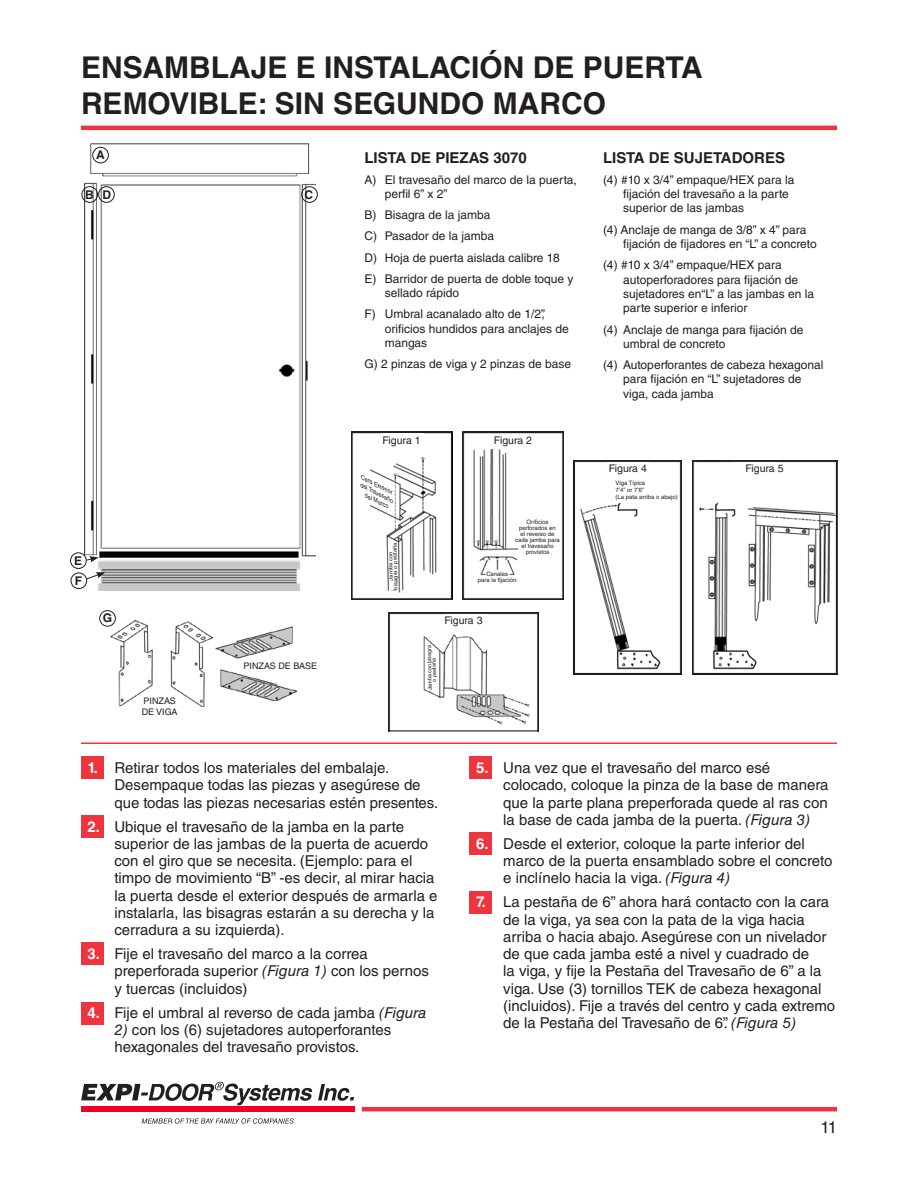
<style>
.page{position:relative;width:918px;height:1188px;background:#fff}
.page>*{position:absolute;margin:0;border:0;box-sizing:border-box;transform-origin:0 0}
.Page_headings{font:700 30px/36px "Helvetica LT Std";color:#231f20}
.t1{font:16.5px "Helvetica LT Std";color:#231f20}
.t2{font:15px/17.2px "Helvetica LT Std";color:#231f20}
.Parts_list{font:700 15px "Helvetica LT Std";color:#231f20}
.Parts_Headers{font:700 15px "Helvetica LT Std";color:#231f20}
.Parts_list-2{font:12px/14.4px "Helvetica LT Std";color:#231f20}
.Headings{font:700 12px "Helvetica LT Std";color:#231f20}
.t3{font:10.5px "Helvetica LT Std";color:#231f20}
.general_text{font:9px/10.8px "Helvetica LT Std";color:#231f20}
.t4{font:6px/6px "Helvetica LT Std";color:#231f20;text-align:center}
.t5{font:italic 6px "Helvetica LT Std";color:#231f20}
.t6{font:5.4px/4.5px "Helvetica LT Std";color:#231f20;text-align:center;scale:1.11 1}
.t7{font:5.4px/4.5px "Helvetica LT Std";color:#231f20}
.s1{font-weight:700;color:#fff}
.s2{font-style:italic}
</style>
<div class="page">
<hr style="left:81px;top:126px;width:756px;height:4px;background:#ee343d">
<svg style="left:81px;top:1082px;width:273px;height:23px"></svg>
<div style="left:81px;top:1107px;width:273px;height:5px;background:#ef0027"></div>
<svg style="left:142px;top:1118px;width:152px;height:6px"></svg>
<hr style="left:362px;top:1107px;width:475px;height:4px;background:#ee343d">
<div style="left:470px;top:756px;width:22px;height:23px;background:#ee343d"></div>
<div style="left:470px;top:832px;width:22px;height:22px;background:#ee343d"></div>
<div style="left:470px;top:891px;width:22px;height:22px;background:#ee343d"></div>
<div style="left:81px;top:756px;width:22px;height:23px;background:#ee343d"></div>
<div style="left:81px;top:816px;width:22px;height:22px;background:#ee343d"></div>
<div style="left:81px;top:942px;width:22px;height:23px;background:#ee343d"></div>
<div style="left:81px;top:1002px;width:22px;height:22px;background:#ee343d"></div>
<img style="left:85px;top:143px;width:230px;height:448px">
<img style="left:353px;top:457px;width:84px;height:141px">
<div style="left:351px;top:432px;width:101px;height:168px;border:1px solid #231f20"></div>
<img style="left:464px;top:434px;width:54px;height:164px">
<div style="left:462px;top:432px;width:102px;height:168px;border:1px solid #231f20"></div>
<img style="left:390px;top:614px;width:147px;height:115px">
<div style="left:388px;top:612px;width:151px;height:119px;border:1px solid #231f20"></div>
<img style="left:110px;top:620px;width:102px;height:87px">
<img style="left:215px;top:627px;width:82px;height:74px">
<img style="left:576px;top:462px;width:104px;height:210px">
<div style="left:574px;top:460px;width:108px;height:214px;border:1px solid #231f20"></div>
<img style="left:694px;top:462px;width:141px;height:210px">
<div style="left:692px;top:460px;width:145px;height:214px;border:1px solid #231f20"></div>
<div style="left:99px;top:610px;width:17px;height:17px;border:1px solid #231f20;border-radius:50%"></div>
<div style="left:71px;top:573px;width:16px;height:16px;border:1px solid #231f20;border-radius:50%"></div>
<div style="left:70px;top:552px;width:17px;height:17px;border:1px solid #231f20;border-radius:50%"></div>
<div style="left:301px;top:186px;width:17px;height:17px;border:1px solid #231f20;border-radius:50%"></div>
<div style="left:98px;top:186px;width:17px;height:17px;border:1px solid #231f20;border-radius:50%"></div>
<div style="left:92px;top:147px;width:17px;height:16px;border:1px solid #231f20;border-radius:50%"></div>
<div style="left:82px;top:186px;width:16px;height:17px;border:1px solid #231f20;border-radius:50%"></div>
<svg style="left:85px;top:556px;width:14px;height:7px"></svg>
<svg style="left:85px;top:572px;width:20px;height:8px"></svg>
<hr style="left:81px;top:742px;width:756px;height:2px;background:#ee343d">
<div style="left:445px;top:614px;width:43px;height:13px;background:#fff"></div>
<div style="left:489px;top:434px;width:46px;height:12px;background:#fff"></div>
<div style="left:605px;top:463px;width:46px;height:11px;background:#fff"></div>
<div style="left:732px;top:462px;width:46px;height:12px;background:#fff"></div>
<div style="left:140px;top:698px;width:40px;height:27px;background:#fff"></div>
<div style="left:244px;top:663px;width:79px;height:9px;background:#fff"></div>
<div style="left:490px;top:436px;width:46px;height:13px;background:#fff"></div>
<div style="left:440px;top:616px;width:47px;height:13px;background:#fff"></div>
<div style="left:595px;top:465px;width:66px;height:13px;background:#fff"></div>
<div style="left:719px;top:465px;width:91px;height:13px;background:#fff"></div>
<svg style="left:360px;top:469px;width:34px;height:47px"></svg>
<svg style="left:388px;top:538px;width:10px;height:52px"></svg>
<svg style="left:513px;top:515px;width:40px;height:42px"></svg>
<svg style="left:477px;top:570px;width:41px;height:13px"></svg>
<svg style="left:425px;top:642px;width:12px;height:52px"></svg>
<svg style="left:622px;top:487px;width:50px;height:26px"></svg>
<p class="Page_headings" style="left:81px;top:49px;width:623px">ENSAMBLAJE E INSTALACIÓN DE PUERTA<br>REMOVIBLE: SIN SEGUNDO MARCO</p>
<p class="Headings" style="left:96px;top:148px;width:10px">A</p>
<p class="Headings" style="left:85px;top:187px;width:10px">B</p>
<p class="Headings" style="left:103px;top:187px;width:10px">D</p>
<p class="Headings" style="left:305px;top:187px;width:10px">C</p>
<p class="Headings" style="left:74px;top:553px;width:10px">E</p>
<p class="Headings" style="left:75px;top:574px;width:9px">F</p>
<p class="Headings" style="left:103px;top:611px;width:11px">G</p>
<p class="general_text" style="left:142px;top:696px;width:37px">PINZAS<br>DE VIGA</p>
<p class="general_text" style="left:244px;top:660px;width:75px">PINZAS DE BASE</p>
<p class="Parts_Headers" style="left:364px;top:148px;width:164px">LISTA DE PIEZAS 3070</p>
<p class="Parts_list-2" style="left:385px;top:172px;width:194px;text-indent:-20px">A) El travesaño del marco de la puerta, perfil 6” x 2”</p>
<p class="Parts_list-2" style="left:364px;top:208px;width:128px">B) Bisagra de la jamba</p>
<p class="Parts_list-2" style="left:364px;top:229px;width:131px">C) Pasador de la jamba</p>
<p class="Parts_list-2" style="left:364px;top:250px;width:197px">D) Hoja de puerta aislada calibre 18</p>
<p class="Parts_list-2" style="left:385px;top:271px;width:190px;text-indent:-20px">E) Barridor de puerta de doble toque y sellado rápido</p>
<p class="Parts_list-2" style="left:385px;top:307px;width:186px;text-indent:-20px">F) Umbral acanalado alto de 1/2”, orificios hundidos para anclajes de mangas</p>
<p class="Parts_list-2" style="left:364px;top:357px;width:208px">G) 2 pinzas de viga y 2 pinzas de base</p>
<p class="t3" style="left:382px;top:434px;width:40px">Figura 1</p>
<p class="t3" style="left:494px;top:434px;width:40px">Figura 2</p>
<p class="t5" style="left:364px;top:474px;width:37px;rotate:27deg">Cara Exterior</p>
<p class="t5" style="left:363px;top:482px;width:38px;rotate:27deg">del Travesaño</p>
<p class="t5" style="left:368px;top:492px;width:28px;rotate:27deg">del Marco</p>
<p class="t6" style="left:389px;top:590px;width:44px;rotate:-91deg">Jamba con bisagra o pestaña</p>
<p class="t4" style="left:515px;top:518px;width:46px">Orificios perforados en<br>el reverso de cada jamba para el travesaño provistos</p>
<p class="t4" style="left:478px;top:571px;width:40px">Canales<br>para la fijación</p>
<p class="t7" style="left:428px;top:682px;width:38px;text-indent:-8px;rotate:-91deg">Jamba con bisagra o pestaña</p>
<p class="t3" style="left:444px;top:614px;width:40px">Figura 3</p>
<p class="Parts_list" style="left:603px;top:148px;width:184px">LISTA DE SUJETADORES</p>
<p class="Parts_list-2" style="left:623px;top:172px;width:173px;text-indent:-20px">(4) #10 x 3/4” empaque/HEX para la fijación del travesaño a la parte superior de las jambas</p>
<p class="Parts_list-2" style="left:623px;top:222px;width:195px;text-indent:-20px">(4) Anclaje de manga de 3/8” x 4” para fijación de fijadores en “L” a concreto</p>
<p class="Parts_list-2" style="left:623px;top:258px;width:192px;text-indent:-20px">(4) #10 x 3/4” empaque/HEX para autoperforadores para fijación de sujetadores en“L” a las jambas en la parte superior e inferior</p>
<p class="Parts_list-2" style="left:623px;top:322px;width:182px;text-indent:-20px">(4) Anclaje de manga para fijación de umbral de concreto</p>
<p class="Parts_list-2" style="left:623px;top:358px;width:202px;text-indent:-20px">(4) Autoperforantes de cabeza hexagonal para fijación en “L” sujetadores de viga, cada jamba</p>
<p class="t3" style="left:609px;top:462px;width:40px">Figura 4</p>
<p class="t3" style="left:745px;top:462px;width:40px">Figura 5</p>
<p class="t4" style="left:616px;top:479px;width:64px;line-height:7.2px;text-align:left">Viga Típica<br>7’4” or 7’6”<br>(La pata arriba o abajo)</p>
<p class="t2" style="left:114px;top:759px;width:325px;text-indent:-27px"><span class="s1">1.</span> Retirar todos los materiales del embalaje.<br>Desempaque todas las piezas y asegúrese de que todas las piezas necesarias estén presentes.</p>
<p class="t2" style="left:114px;top:818px;width:325px;text-indent:-27px"><span class="s1">2.</span> Ubique el travesaño de la jamba en la parte superior de las jambas de la puerta de acuerdo con el giro que se necesita. (Ejemplo: para el timpo de movimiento “B” -es decir, al mirar hacia la puerta desde el exterior después de armarla e instalarla, las bisagras estarán a su derecha y la cerradura a su izquierda).</p>
<p class="t2" style="left:114px;top:945px;width:316px;text-indent:-27px"><span class="s1">3.</span> Fije el travesaño del marco a la correa preperforada superior <span class="s2">(Figura 1)</span> con los pernos y tuercas (incluidos)</p>
<p class="t2" style="left:87px;top:1004px;width:341px"><span class="s1">4.</span> Fije el umbral al reverso de cada jamba <span class="s2">(Figura</span></p>
<p class="t2" style="left:114px;top:1021px;width:278px"><span class="s2">2)</span> con los (6) sujetadores autoperforantes hexagonales del travesaño provistos.</p>
<p class="t2" style="left:503px;top:759px;width:327px;text-indent:-27px"><span class="s1">5.</span> Una vez que el travesaño del marco esé colocado, coloque la pinza de la base de manera que la parte plana preperforada quede al ras con la base de cada jamba de la puerta. <span class="s2">(Figura 3)</span></p>
<p class="t2" style="left:503px;top:835px;width:331px;text-indent:-27px"><span class="s1">6.</span> Desde el exterior, coloque la parte inferior del marco de la puerta ensamblado sobre el concreto e inclínelo hacia la viga. <span class="s2">(Figura 4)</span></p>
<p class="t2" style="left:503px;top:894px;width:333px;text-indent:-27px"><span class="s1">7.</span> La pestaña de 6” ahora hará contacto con la cara de la viga, ya sea con la pata de la viga hacia arriba o hacia abajo. Asegúrese con un nivelador de que cada jamba esté a nivel y cuadrado de<br>la viga, y fije la Pestaña del Travesaño de 6” a la viga. Use (3) tornillos TEK de cabeza hexagonal (incluidos). Fije a través del centro y cada extremo de la Pestaña del Travesaño de 6”. <span class="s2">(Figura 5)</span></p>
<p class="t1" style="left:821px;top:1117px;width:18px">11</p>
</div>
